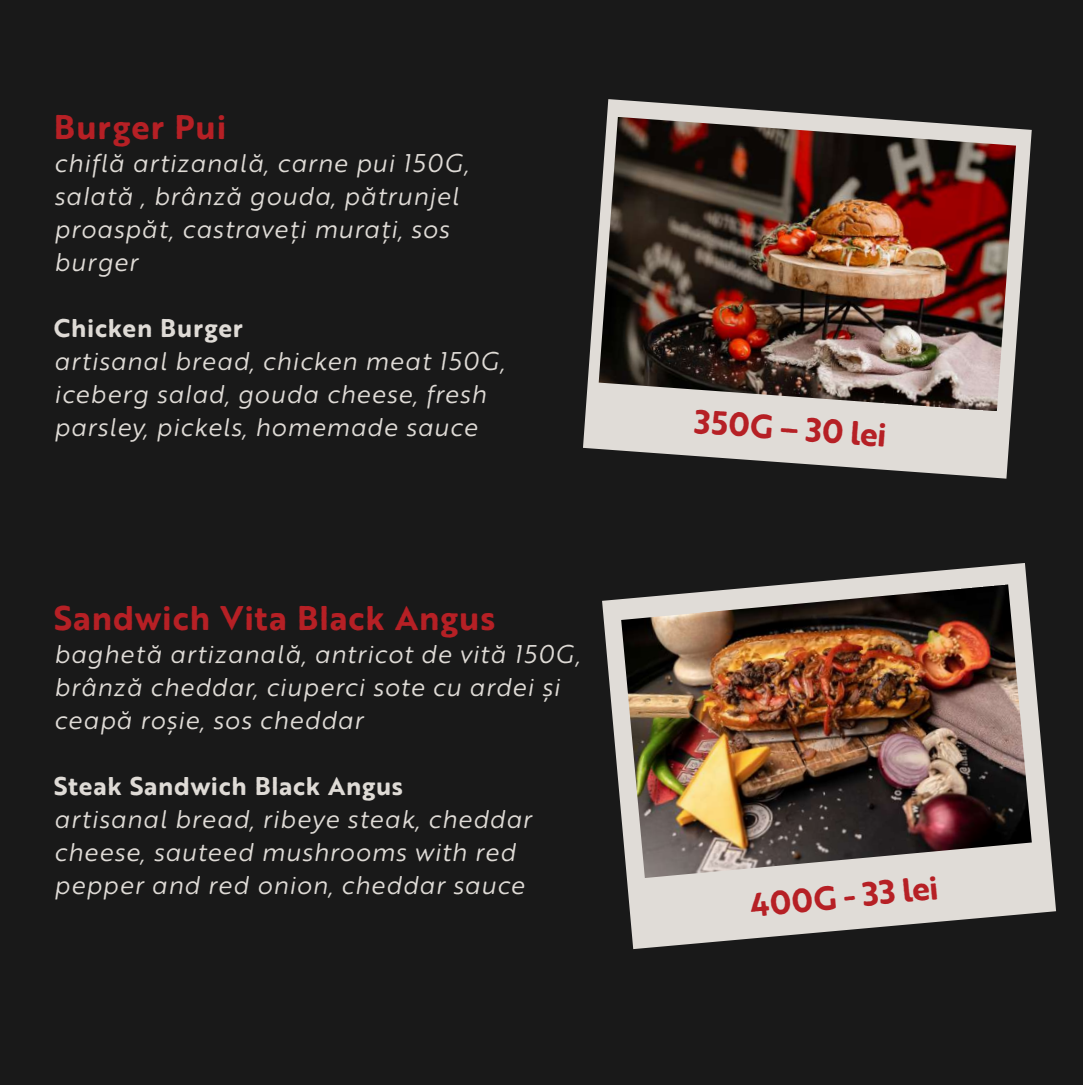
<style>
.page{position:relative;width:1083px;height:1085px;background:#fff}
.page>*{position:absolute;margin:0;border:0;box-sizing:border-box;transform-origin:0 0}
.t1{font:700 33.3px "Brother 1816 Printed";letter-spacing:.025em;color:#b62025}
.t2{font:700 32.4px "Brother 1816 Printed";color:#b62025}
.t3{font:italic 25.05px/33px "Brother 1816 Printed";letter-spacing:.025em;color:#dfdbd6}
.t4{font:700 25.05px "Brother 1816 Printed";letter-spacing:.025em;color:#dfdbd6}
</style>
<div class="page">
<div style="left:0;top:0;width:1083px;height:1084px;background:#191919"></div>
<svg style="left:583px;top:99px;width:449px;height:379px;fill:#e0dcd7"></svg>
<img style="left:599px;top:117px;width:417px;height:294px">
<svg style="left:602px;top:563px;width:454px;height:386px;fill:#e0dcd7"></svg>
<img style="left:621px;top:584px;width:411px;height:294px">
<h1 class="t1" style="left:54px;top:102px;width:174px">Burger Pui</h1>
<p class="t3" style="left:54px;top:145px;width:417px">chiflă artizanală, carne pui 150G, salată , brânză gouda, pătrunjel proaspăt, castraveți murați, sos burger</p>
<p class="t4" style="left:54px;top:309px;width:191px">Chicken Burger</p>
<p class="t3" style="left:54px;top:343px;width:452px">artisanal bread, chicken meat 150G, iceberg salad, gouda cheese, fresh parsley, pickels, homemade sauce</p>
<h1 class="t1" style="left:54px;top:593px;width:443px">Sandwich Vita Black Angus</h1>
<p class="t3" style="left:54px;top:636px;width:528px">baghetă artizanală, antricot de vită 150G, brânză cheddar, ciuperci sote cu ardei și ceapă roșie, sos cheddar</p>
<p class="t4" style="left:54px;top:767px;width:351px">Steak Sandwich Black Angus</p>
<p class="t3" style="left:54px;top:801px;width:479px">artisanal bread, ribeye steak, cheddar cheese, sauteed mushrooms with red pepper and red onion, cheddar sauce</p>
<p class="t2" style="left:696px;top:397px;width:194px;rotate:4deg">350G – 30 lei</p>
<p class="t2" style="left:747px;top:881px;width:191px;rotate:-6deg">400G - 33 lei</p>
</div>
